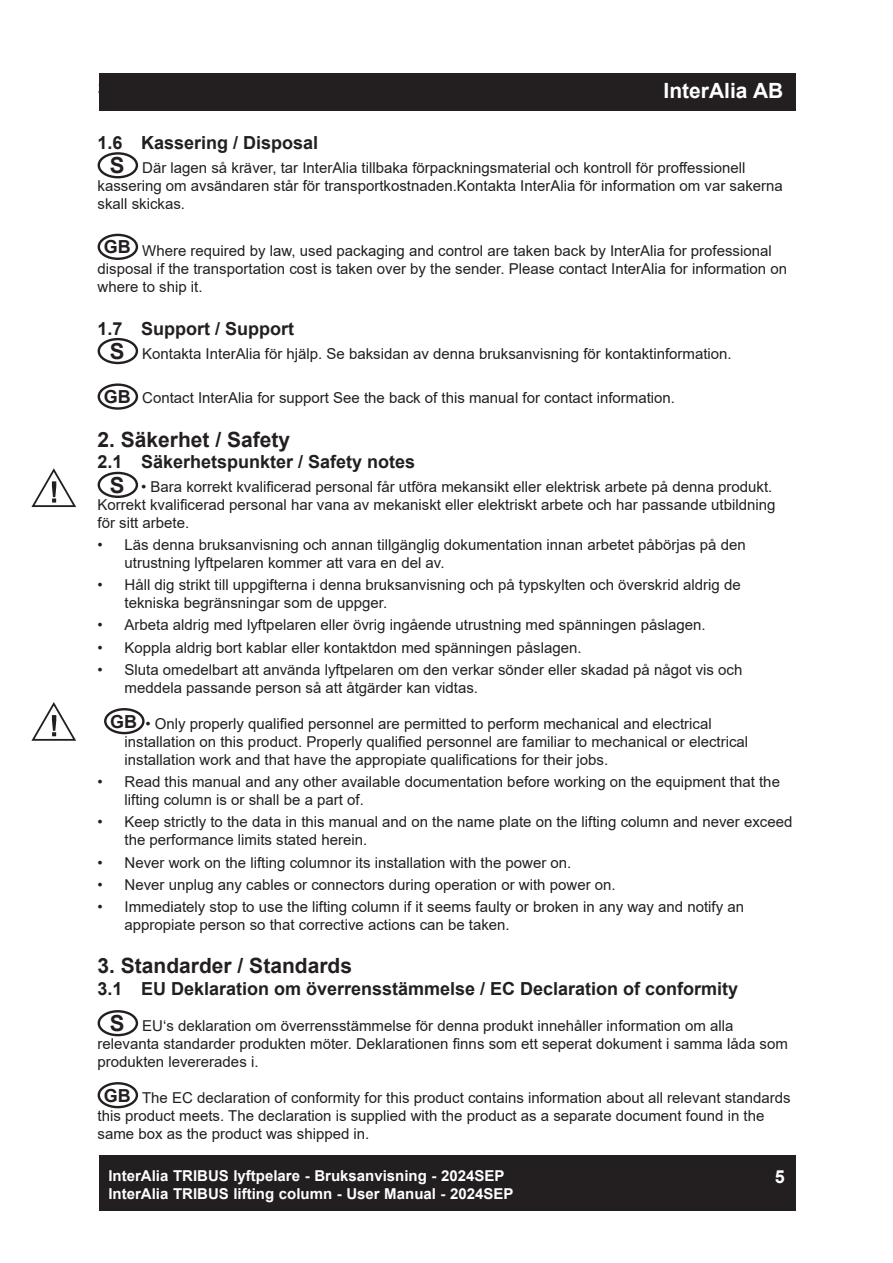
<style>
.page{position:relative;width:893px;height:1263px;background:#fff}
.page>*{position:absolute;margin:0;border:0;box-sizing:border-box;transform-origin:0 0}
.Fließ{font:700 22.05px "Arial";color:#231f20}
.Fließ-2{font:700 21px "Arial";color:#231f20}
.t1{font:700 21px "Arial";color:#fff}
.Fließ-3{font:700 18px "Arial";color:#231f20}
.t2{font:700 18px "Arial";color:#fff}
.Fließ-4{font:15px/18px "Arial";color:#231f20}
.t3{font:700 15px/18px "Arial";color:#fff}
</style>
<div class="page">
<div style="left:99px;top:1155px;width:696px;height:56px;background:#231f20"></div>
<div style="left:99px;top:73px;width:696px;height:38px;background:#231f20"></div>
<div style="left:98px;top:152px;width:40px;height:26px;border:2px solid #231f20;border-radius:50%"></div>
<div style="left:98px;top:234px;width:40px;height:26px;border:2px solid #231f20;border-radius:50%"></div>
<div style="left:98px;top:338px;width:40px;height:26px;border:2px solid #231f20;border-radius:50%"></div>
<div style="left:98px;top:383px;width:40px;height:27px;border:2px solid #231f20;border-radius:50%"></div>
<div style="left:98px;top:472px;width:40px;height:26px;border:2px solid #231f20;border-radius:50%"></div>
<div style="left:98px;top:1010px;width:40px;height:26px;border:2px solid #231f20;border-radius:50%"></div>
<div style="left:98px;top:1082px;width:40px;height:26px;border:2px solid #231f20;border-radius:50%"></div>
<svg style="left:31px;top:468px;width:45px;height:39px"></svg>
<svg style="left:31px;top:702px;width:45px;height:39px"></svg>
<div style="left:104px;top:708px;width:41px;height:26px;border:2px solid #231f20;border-radius:50%"></div>
<h2 class="t1" style="left:663px;top:76px;width:121px">InterAlia AB</h2>
<p class="Fließ-3" style="left:98px;top:130px;width:222px">1.6 Kassering / Disposal</p>
<p class="Fließ" style="left:110px;top:150px;width:16px">S</p>
<p class="Fließ-4" style="left:98px;top:159px;width:687px;text-indent:45px">Där lagen så kräver, tar InterAlia tillbaka förpackningsmaterial och kontroll för proffessionell kassering om avsändaren står för transportkostnaden.Kontakta InterAlia för information om var sakerna skall skickas.</p>
<p class="Fließ-3" style="left:104px;top:234px;width:28px">GB</p>
<p class="Fließ-4" style="left:98px;top:241px;width:691px;text-indent:45px">Where required by law, used packaging and control are taken back by InterAlia for professional disposal if the transportation cost is taken over by the sender. Please contact InterAlia for information on where to ship it.</p>
<p class="Fließ-3" style="left:98px;top:316px;width:198px">1.7 Support / Support</p>
<p class="Fließ" style="left:110px;top:336px;width:16px">S</p>
<p class="Fließ-4" style="left:142px;top:344px;width:591px">Kontakta InterAlia för hjälp. Se baksidan av denna bruksanvisning för kontaktinformation.</p>
<p class="Fließ-3" style="left:104px;top:384px;width:28px">GB</p>
<p class="Fließ-4" style="left:142px;top:389px;width:534px">Contact InterAlia for support See the back of this manual for contact information.</p>
<p class="Fließ-2" style="left:98px;top:424px;width:194px">2. Säkerhet / Safety</p>
<p class="Fließ-3" style="left:98px;top:449px;width:319px">2.1 Säkerhetspunkter / Safety notes</p>
<p class="Fließ" style="left:110px;top:469px;width:16px">S</p>
<p class="Fließ-4" style="left:98px;top:477px;width:679px;text-indent:43px">• Bara korrekt kvalificerad personal får utföra mekansikt eller elektrisk arbete på denna produkt.<br>Korrekt kvalificerad personal har vana av mekaniskt eller elektriskt arbete och har passande utbildning för sitt arbete.</p>
<p class="Fließ-4" style="left:125px;top:535px;width:623px;text-indent:-27px">• Läs denna bruksanvisning och annan tillgänglig dokumentation innan arbetet påbörjas på den utrustning lyftpelaren kommer att vara en del av.</p>
<p class="Fließ-4" style="left:125px;top:576px;width:618px;text-indent:-27px">• Håll dig strikt till uppgifterna i denna bruksanvisning och på typskylten och överskrid aldrig de tekniska begränsningar som de uppger.</p>
<p class="Fließ-4" style="left:98px;top:616px;width:610px">• Arbeta aldrig med lyftpelaren eller övrig ingående utrustning med spänningen påslagen.</p>
<p class="Fließ-4" style="left:98px;top:638px;width:485px">• Koppla aldrig bort kablar eller kontaktdon med spänningen påslagen.</p>
<p class="Fließ-4" style="left:125px;top:660px;width:619px;text-indent:-27px">• Sluta omedelbart att använda lyftpelaren om den verkar sönder eller skadad på något vis och meddela passande person så att åtgärder kan vidtas.</p>
<p class="Fließ-4" style="left:125px;top:714px;width:625px;text-indent:21px">• Only properly qualified personnel are permitted to perform mechanical and electrical installation on this product. Properly qualified personnel are familiar to mechanical or electrical installation work and that have the appropiate qualifications for their jobs.</p>
<p class="Fließ-4" style="left:125px;top:773px;width:657px;text-indent:-27px">• Read this manual and any other available documentation before working on the equipment that the lifting column is or shall be a part of.</p>
<p class="Fließ-4" style="left:125px;top:813px;width:669px;text-indent:-27px">• Keep strictly to the data in this manual and on the name plate on the lifting column and never exceed the performance limits stated herein.</p>
<p class="Fließ-4" style="left:98px;top:853px;width:475px">• Never work on the lifting columnor its installation with the power on.</p>
<p class="Fließ-4" style="left:98px;top:875px;width:520px">• Never unplug any cables or connectors during operation or with power on.</p>
<p class="Fließ-4" style="left:125px;top:898px;width:621px;text-indent:-27px">• Immediately stop to use the lifting column if it seems faulty or broken in any way and notify an appropiate person so that corrective actions can be taken.</p>
<p class="Fließ-2" style="left:98px;top:951px;width:256px">3. Standarder / Standards</p>
<p class="Fließ-3" style="left:98px;top:976px;width:642px">3.1 EU Deklaration om överrensstämmelse / EC Declaration of conformity</p>
<p class="Fließ" style="left:110px;top:1008px;width:16px">S</p>
<p class="Fließ-3" style="left:110px;top:709px;width:28px">GB</p>
<p class="Fließ-4" style="left:98px;top:1017px;width:692px;text-indent:45px">EU‘s deklaration om överrensstämmelse för denna produkt innehåller information om alla relevanta standarder produkten möter. Deklarationen finns som ett seperat dokument i samma låda som produkten levererades i.</p>
<p class="Fließ-3" style="left:104px;top:1083px;width:28px">GB</p>
<p class="Fließ-4" style="left:98px;top:1089px;width:695px;text-indent:44px">The EC declaration of conformity for this product contains information about all relevant standards this product meets. The declaration is supplied with the product as a separate document found in the same box as the product was shipped in.</p>
<p class="t3" style="left:108px;top:1167px;width:407px">InterAlia TRIBUS lyftpelare - Bruksanvisning - 2024SEP<br>InterAlia TRIBUS lifting column - User Manual - 2024SEP</p>
<p class="t2" style="left:775px;top:1164px;width:12px">5</p>
</div>
